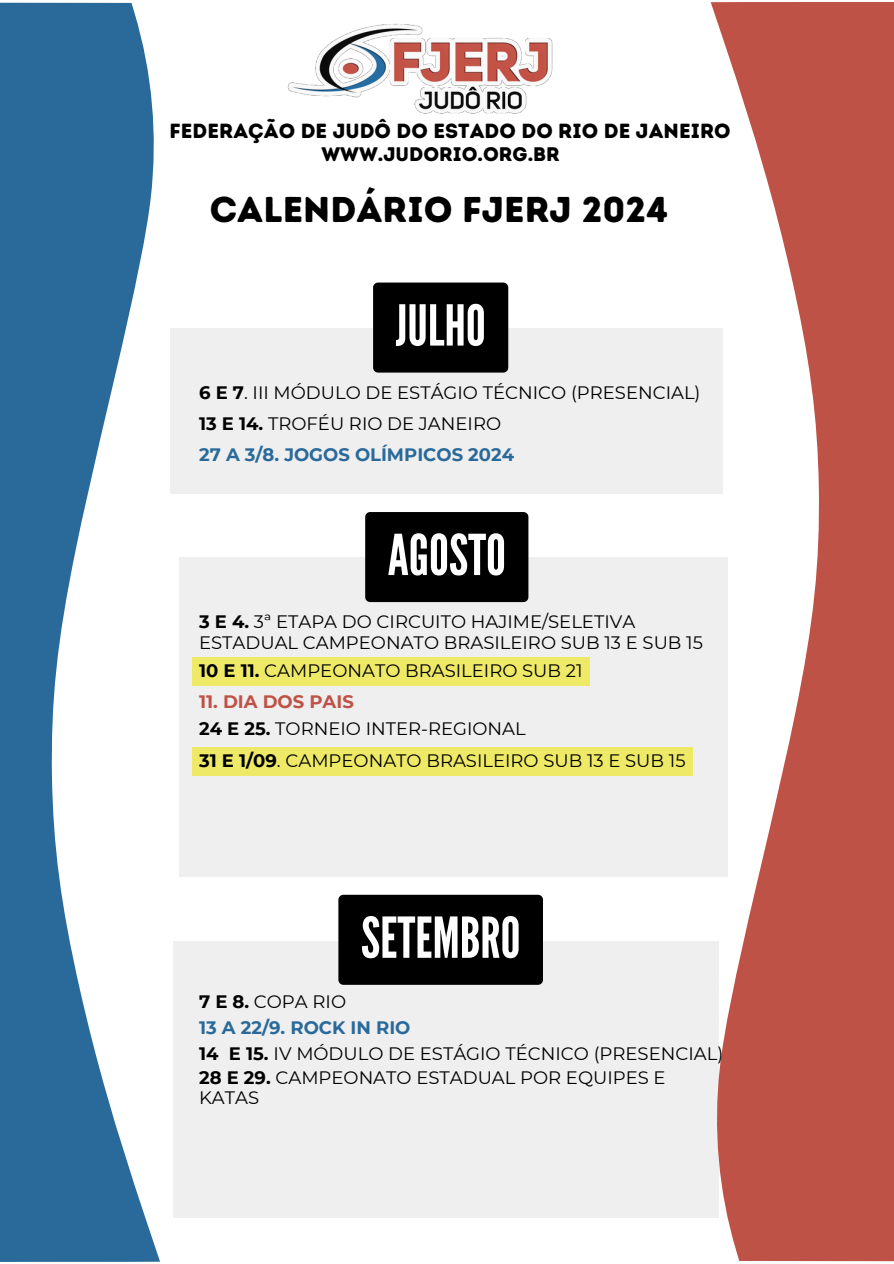
<style>
.page{position:relative;width:894px;height:1264px;background:#fff}
.page>*{position:absolute;margin:0;border:0;box-sizing:border-box;transform-origin:0 0}
.t1{font:56.25px "League Gothic";color:#fff}
.t2{font:35.85px "Intro Rust Base";color:#000}
.t3{font:20.4px "Intro Rust Base";color:#000}
.t4{font:19.65px "Intro Rust Base";color:#000}
.t5{font:18px/20.2px "Montserrat";color:#000}
.t6{font:700 18px "Montserrat";color:#296a9a}
.t7{font:700 18px "Montserrat";color:#bf5246}
.s1{font-weight:700}
</style>
<div class="page">
<div style="left:170px;top:328px;width:553px;height:165px;background:#efefef"></div>
<img style="left:287px;top:23px;width:266px;height:91px">
<div style="left:179px;top:557px;width:547px;height:319px;background:#efefef"></div>
<div style="left:173px;top:940px;width:545px;height:277px;background:#efefef"></div>
<svg style="left:0;top:2px;width:160px;height:1259px;fill:#296a9a"></svg>
<div style="left:373px;top:282px;width:135px;height:90px;background:#000;border-radius:5px"></div>
<svg style="left:710px;top:2px;width:183px;height:1259px;fill:#bf5246"></svg>
<div style="left:365px;top:512px;width:163px;height:90px;background:#000;border-radius:5px"></div>
<div style="left:338px;top:894px;width:205px;height:90px;background:#000;border-radius:5px"></div>
<div style="left:192px;top:747px;width:500px;height:28px;background:#eeea67"></div>
<div style="left:192px;top:657px;width:397px;height:28px;background:#eeea67"></div>
<h3 class="t3" style="left:169px;top:119px;width:562px">FEDERAÇÃO DE JUDÔ DO ESTADO DO RIO DE JANEIRO</h3>
<h3 class="t4" style="left:321px;top:142px;width:240px">WWW.JUDORIO.ORG.BR</h3>
<p class="t2" style="left:210px;top:188px;width:459px">CALENDÁRIO FJERJ 2024</p>
<p class="t1" style="left:395px;top:293px;width:92px">JULHO</p>
<p class="t5" style="left:199px;top:382px;width:503px"><span class="s1">6 E 7</span>. III MÓDULO DE ESTÁGIO TÉCNICO (PRESENCIAL)</p>
<p class="t5" style="left:199px;top:413px;width:303px"><span class="s1">13 E 14.</span> TROFÉU RIO DE JANEIRO</p>
<h4 class="t6" style="left:199px;top:443px;width:316px">27 A 3/8. JOGOS OLÍMPICOS 2024</h4>
<h2 class="t1" style="left:387px;top:522px;width:120px">AGOSTO</h2>
<h1 class="t5" style="left:199px;top:611px;width:505px"><span class="s1">3 E 4.</span> 3ª ETAPA DO CIRCUITO HAJIME/SELETIVA<br>ESTADUAL CAMPEONATO BRASILEIRO SUB 13 E SUB 15</h1>
<h4 class="t5" style="left:199px;top:660px;width:385px"><span class="s1">10 E 11.</span> CAMPEONATO BRASILEIRO SUB 21</h4>
<p class="t7" style="left:199px;top:690px;width:156px">11. DIA DOS PAIS</p>
<p class="t5" style="left:199px;top:718px;width:328px"><span class="s1">24 E 25.</span> TORNEIO INTER-REGIONAL</p>
<p class="t5" style="left:199px;top:750px;width:488px"><span class="s1">31 E 1/09</span>. CAMPEONATO BRASILEIRO SUB 13 E SUB 15</p>
<h1 class="t1" style="left:361px;top:905px;width:161px">SETEMBRO</h1>
<p class="t5" style="left:199px;top:991px;width:148px"><span class="s1">7 E 8.</span> COPA RIO</p>
<h1 class="t6" style="left:199px;top:1016px;width:213px">13 A 22/9. ROCK IN RIO</h1>
<p class="t5" style="left:199px;top:1067px;width:468px"><span class="s1">28 E 29.</span> CAMPEONATO ESTADUAL POR EQUIPES E<br>KATAS</p>
<h4 class="t5" style="left:199px;top:1043px;width:525px"><span class="s1">14 E 15.</span> IV MÓDULO DE ESTÁGIO TÉCNICO (PRESENCIAL)</h4>
</div>
